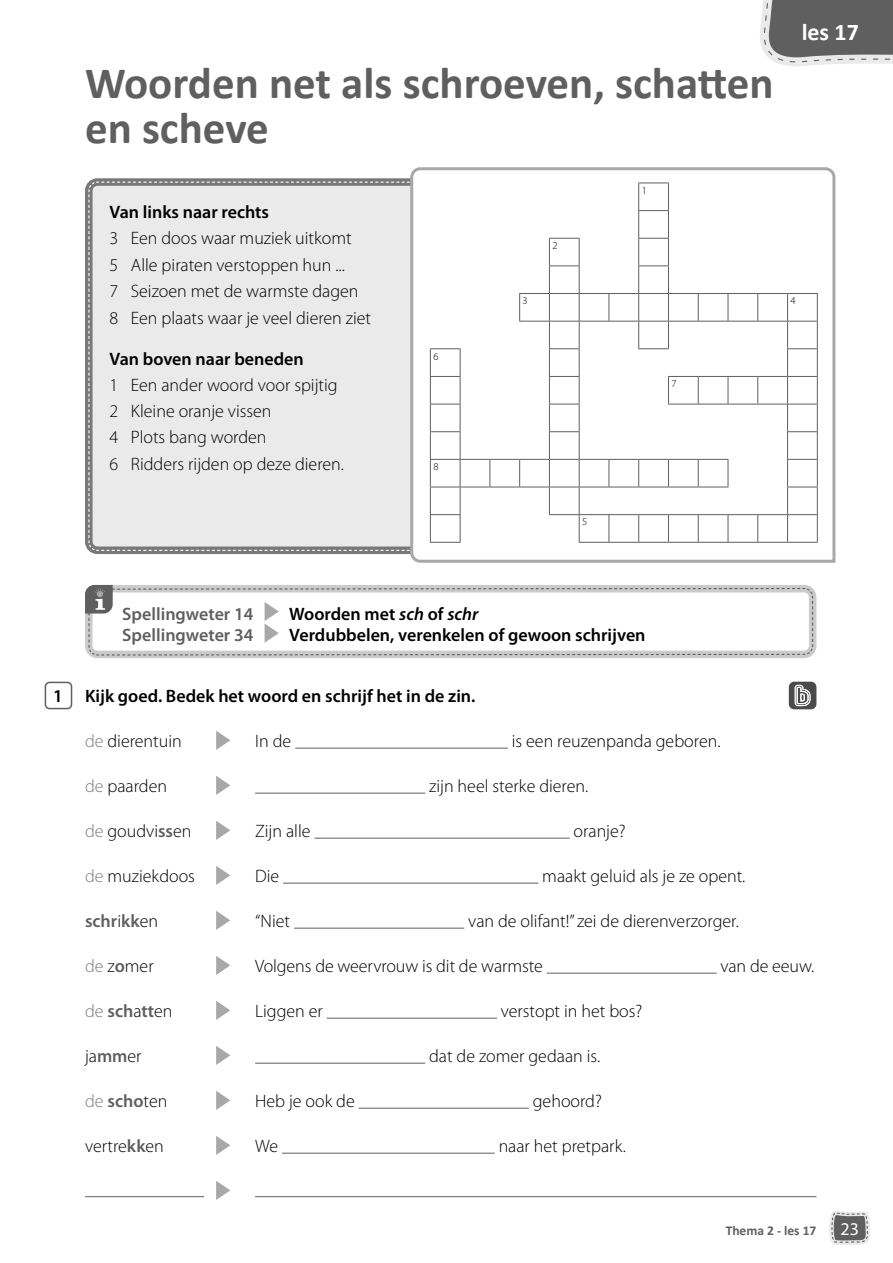
<style>
.page{position:relative;width:893px;height:1263px;background:#fff}
.page>*{position:absolute;margin:0;border:0;box-sizing:border-box;transform-origin:0 0}
.t1{font:700 45px/45px "Calibri";color:#5f5f5f}
.t2{font:700 24px "Calibri";color:#fff}
.t3{font:300 18px/26.5px "Myriad Pro";color:#000}
.t4{font:600 18px "Myriad Pro";color:#000}
.t5{font:600 18px "Myriad Pro";color:#5f5f5f}
.t6{font:18px "Myriad Pro";color:#fff}
.t7{font:700 13.5px "Calibri";color:#5f5f5f}
.t8{font:300 10.5px "Myriad Pro";color:#000}
.s1{font-style:italic}
.s2{color:#7c7c7c}
.s3{font-weight:600;color:#5f5f5f}
.s4{font-weight:300;color:#000}
.s5{font-weight:300;color:#7c7c7c}
</style>
<div class="page">
<svg style="left:829px;top:1211px;width:41px;height:34px"></svg>
<svg style="left:760px;top:0;width:133px;height:66px;background:#7e7e7e"></svg>
<svg style="left:409px;top:167px;width:427px;height:396px"></svg>
<svg style="left:88px;top:181px;width:730px;height:370px"></svg>
<div style="left:85px;top:585px;width:731px;height:73px;border:8px solid #cbcbcb;border-radius:9px"></div>
<svg style="left:85px;top:584px;width:729px;height:72px"></svg>
<svg style="left:216px;top:731px;width:14px;height:19px"></svg>
<hr style="left:295px;top:748px;width:213px;height:1px;background:#5f5f5f">
<svg style="left:216px;top:776px;width:14px;height:19px"></svg>
<hr style="left:255px;top:793px;width:170px;height:1px;background:#5f5f5f">
<svg style="left:216px;top:821px;width:14px;height:19px"></svg>
<hr style="left:314px;top:838px;width:256px;height:1px;background:#5f5f5f">
<svg style="left:216px;top:866px;width:14px;height:19px"></svg>
<hr style="left:283px;top:883px;width:255px;height:1px;background:#5f5f5f">
<svg style="left:216px;top:911px;width:14px;height:19px"></svg>
<hr style="left:294px;top:928px;width:170px;height:1px;background:#5f5f5f">
<svg style="left:216px;top:956px;width:14px;height:19px"></svg>
<hr style="left:547px;top:973px;width:170px;height:1px;background:#5f5f5f">
<svg style="left:216px;top:1001px;width:14px;height:19px"></svg>
<hr style="left:327px;top:1018px;width:170px;height:1px;background:#5f5f5f">
<svg style="left:216px;top:1046px;width:14px;height:19px"></svg>
<hr style="left:255px;top:1063px;width:170px;height:1px;background:#5f5f5f">
<svg style="left:216px;top:1091px;width:14px;height:19px"></svg>
<hr style="left:359px;top:1108px;width:170px;height:1px;background:#5f5f5f">
<svg style="left:216px;top:1136px;width:14px;height:19px"></svg>
<hr style="left:282px;top:1153px;width:213px;height:1px;background:#5f5f5f">
<hr style="left:85px;top:1196px;width:119px;height:1px;background:#5f5f5f">
<svg style="left:216px;top:1181px;width:14px;height:19px"></svg>
<hr style="left:255px;top:1196px;width:561px;height:1px;background:#5f5f5f">
<div style="left:45px;top:682px;width:27px;height:27px;border:2px solid #5f5f5f;border-radius:4px"></div>
<svg style="left:789px;top:682px;width:27px;height:27px"></svg>
<h1 class="t1" style="left:85px;top:60px;width:690px">Woorden net als schroeven, schatten en scheve</h1>
<p class="t8" style="left:642px;top:184px;width:7px">1</p>
<h2 class="t2" style="left:802px;top:16px;width:59px">les 17</h2>
<p class="t4" style="left:110px;top:202px;width:161px">Van links naar rechts</p>
<p class="t3" style="left:110px;top:225px;width:263px">3 Een doos waar muziek uitkomt<br>5 Alle piraten verstoppen hun ...<br>7 Seizoen met de warmste dagen<br>8 Een plaats waar je veel dieren ziet</p>
<p class="t4" style="left:110px;top:349px;width:196px">Van boven naar beneden</p>
<p class="t3" style="left:110px;top:372px;width:236px">1 Een ander woord voor spijtig<br>2 Kleine oranje vissen<br>4 Plots bang worden<br>6 Ridders rijden op deze dieren.</p>
<p class="t8" style="left:433px;top:350px;width:7px">6</p>
<p class="t8" style="left:433px;top:460px;width:7px">8</p>
<p class="t8" style="left:552px;top:239px;width:7px">2</p>
<p class="t8" style="left:523px;top:295px;width:7px">3</p>
<p class="t8" style="left:790px;top:295px;width:7px">4</p>
<p class="t8" style="left:582px;top:516px;width:7px">5</p>
<p class="t8" style="left:671px;top:377px;width:7px">7</p>
<p class="t4" style="left:53px;top:686px;width:11px">1</p>
<p class="t5" style="left:122px;top:604px;width:133px">Spellingweter 14</p>
<p class="t4" style="left:289px;top:604px;width:191px">Woorden met <span class="s1">sch</span> of <span class="s1">schr</span></p>
<p class="t5" style="left:122px;top:625px;width:133px">Spellingweter 34</p>
<p class="t4" style="left:289px;top:625px;width:358px">Verdubbelen, verenkelen of gewoon schrijven</p>
<p class="t4" style="left:85px;top:686px;width:392px">Kijk goed. Bedek het woord en schrijf het in de zin.</p>
<p class="t3" style="left:85px;top:727px;width:98px"><span class="s2">de</span> dierentuin</p>
<p class="t3" style="left:255px;top:727px;width:38px">In de</p>
<p class="t3" style="left:512px;top:727px;width:210px">is een reuzenpanda geboren.</p>
<p class="t3" style="left:85px;top:772px;width:84px"><span class="s2">de</span> paarden</p>
<p class="t3" style="left:429px;top:772px;width:161px">zijn heel sterke dieren.</p>
<p class="t3" style="left:85px;top:817px;width:108px"><span class="s2">de</span> goudvi<span class="s3">ss</span>en</p>
<p class="t3" style="left:255px;top:817px;width:57px">Zijn alle</p>
<p class="t3" style="left:574px;top:817px;width:54px">oranje?</p>
<p class="t3" style="left:85px;top:862px;width:111px"><span class="s2">de</span> muziekdoos</p>
<p class="t3" style="left:255px;top:862px;width:26px">Die</p>
<p class="t3" style="left:542px;top:862px;width:205px">maakt geluid als je ze opent.</p>
<p class="t5" style="left:85px;top:911px;width:75px">schr<span class="s4">i</span>kk<span class="s4">en</span></p>
<p class="t3" style="left:255px;top:907px;width:37px">“Niet</p>
<p class="t3" style="left:468px;top:907px;width:272px">van de olifant!” zei de dierenverzorger.</p>
<p class="t3" style="left:85px;top:952px;width:70px"><span class="s2">de</span> z<span class="s3">o</span>mer</p>
<p class="t3" style="left:255px;top:952px;width:289px">Volgens de weervrouw is dit de warmste</p>
<p class="t3" style="left:720px;top:952px;width:95px">van de eeuw.</p>
<p class="t5" style="left:85px;top:1001px;width:89px"><span class="s5">de</span> sch<span class="s4">a</span>tt<span class="s4">en</span></p>
<p class="t3" style="left:255px;top:997px;width:69px">Liggen er</p>
<p class="t3" style="left:501px;top:997px;width:143px">verstopt in het bos?</p>
<p class="t3" style="left:85px;top:1042px;width:58px">ja<span class="s3">mm</span>er</p>
<p class="t3" style="left:429px;top:1042px;width:173px">dat de zomer gedaan is.</p>
<p class="t5" style="left:85px;top:1091px;width:84px"><span class="s5">de</span> scho<span class="s4">ten</span></p>
<p class="t3" style="left:255px;top:1087px;width:101px">Heb je ook de</p>
<p class="t3" style="left:533px;top:1087px;width:71px">gehoord?</p>
<p class="t3" style="left:85px;top:1132px;width:80px">vertre<span class="s3">kk</span>en</p>
<p class="t3" style="left:255px;top:1132px;width:25px">We</p>
<p class="t3" style="left:499px;top:1132px;width:129px">naar het pretpark.</p>
<p class="t7" style="left:726px;top:1221px;width:92px">Thema 2 - les 17</p>
<p class="t6" style="left:840px;top:1217px;width:20px">23</p>
</div>
